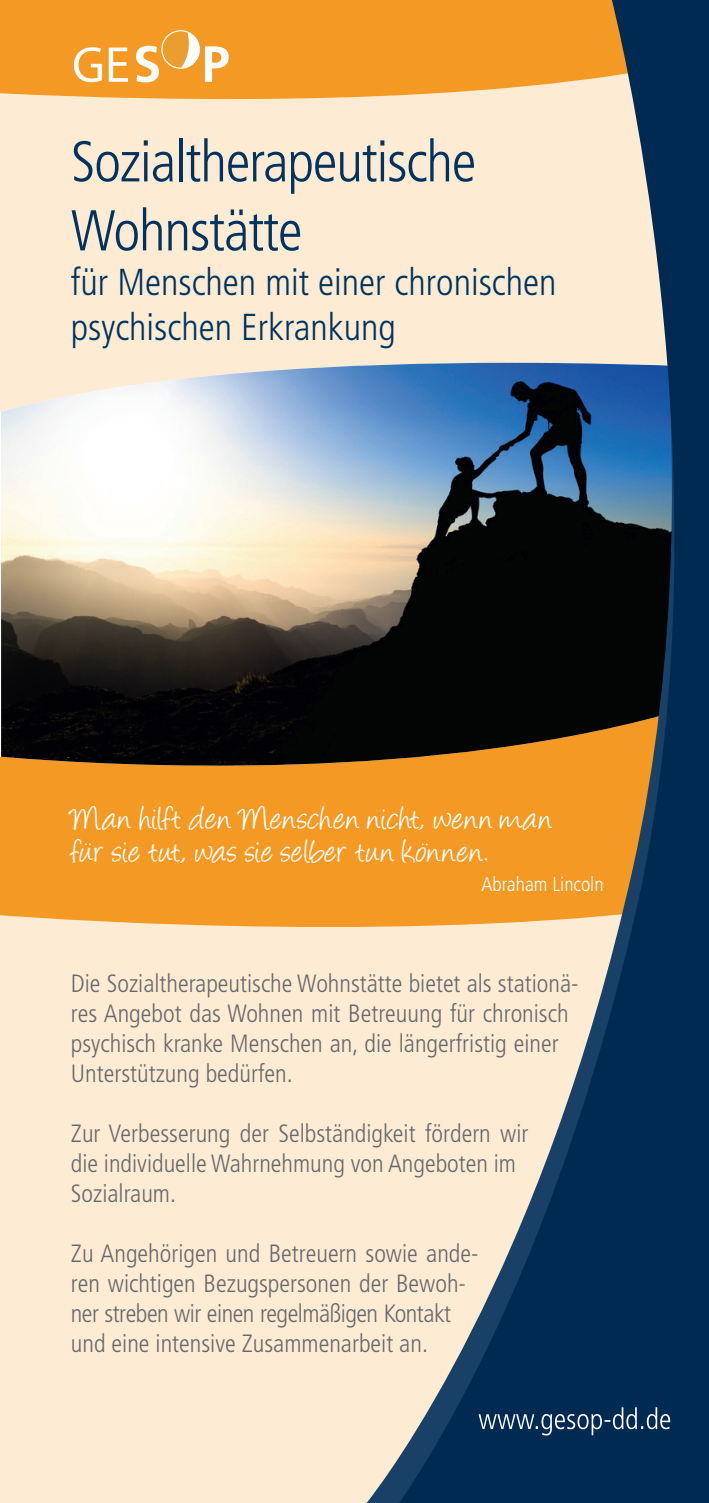
<style>
.page{position:relative;width:709px;height:1503px;background:#fff}
.page>*{position:absolute;margin:0;border:0;box-sizing:border-box;transform-origin:0 0}
.t1{font:300 condensed 57.5px/69px "Frutiger";letter-spacing:-.02em;color:#00335f}
.t2{font:300 50.75px "Frutiger LT";color:#fff}
.t3{font:37.5px/32.5px "Angelina";letter-spacing:.025em;color:#fff}
.t4{font:300 condensed 37.5px/45px "Frutiger";color:#00335f}
.t5{font:300 condensed 25px/30px "Frutiger";color:#66696c}
.t6{font:300 condensed 20px "Frutiger";color:#fff}
.s1{font-family:"Frutiger";font-weight:700}
</style>
<div class="page">
<div style="left:0;top:0;width:691px;height:1502px;background:#feebd3"></div>
<div style="left:0;top:0;width:399px;height:100px;background:#f59925"></div>
<div style="left:0;top:784px;width:366px;height:143px;background:#f59925"></div>
<div style="left:0;top:412px;width:366px;height:372px;background:#f59925"></div>
<img style="left:1px;top:365px;width:365px;height:405px">
<svg style="left:366px;top:7px;width:33px;height:1495px"></svg>
<svg style="left:162px;top:31px;width:37px;height:37px"></svg>
<div style="left:161px;top:30px;width:39px;height:39px;border:1px solid #fff;border-radius:50%"></div>
<svg style="left:399px;top:0;width:310px;height:1502px"></svg>
<svg style="left:478px;top:1407px;width:192px;height:28px"></svg>
<svg style="left:85px;top:843px;width:6px;height:2px"></svg>
<h2 class="t2" style="left:72px;top:37px;width:159px">GE<span class="s1">S P</span></h2>
<h1 class="t1" style="left:71px;top:128px;width:407px">Sozialtherapeutische<br>Wohnstätte</h1>
<h3 class="t4" style="left:71px;top:260px;width:487px">für Menschen mit einer chronischen psychischen Erkrankung</h3>
<h3 class="t3" style="left:71px;top:806px;width:483px">Man hilft den Menschen nicht, wenn man fur sie tut, was sie selber tun konnen.</h3>
<p class="t6" style="left:481px;top:872px;width:124px">Abraham Lincoln</p>
<p class="t5" style="left:71px;top:968px;width:509px">Die Sozialtherapeutische Wohnstätte bietet als stationä&shy;res Angebot das Wohnen mit Betreuung für chronisch psychisch kranke Menschen an, die längerfristig einer Unterstützung bedürfen.</p>
<p class="t5" style="left:71px;top:1118px;width:459px">Zur Verbesserung der Selbständigkeit fördern wir die individuelle Wahrnehmung von Angeboten im<br>Sozialraum.</p>
<p class="t5" style="left:71px;top:1238px;width:409px">Zu Angehörigen und Betreuern sowie ande&shy;ren wichtigen Bezugspersonen der Bewoh&shy;ner streben wir einen regelmäßigen Kontakt und eine intensive Zusammenarbeit an.</p>
</div>
